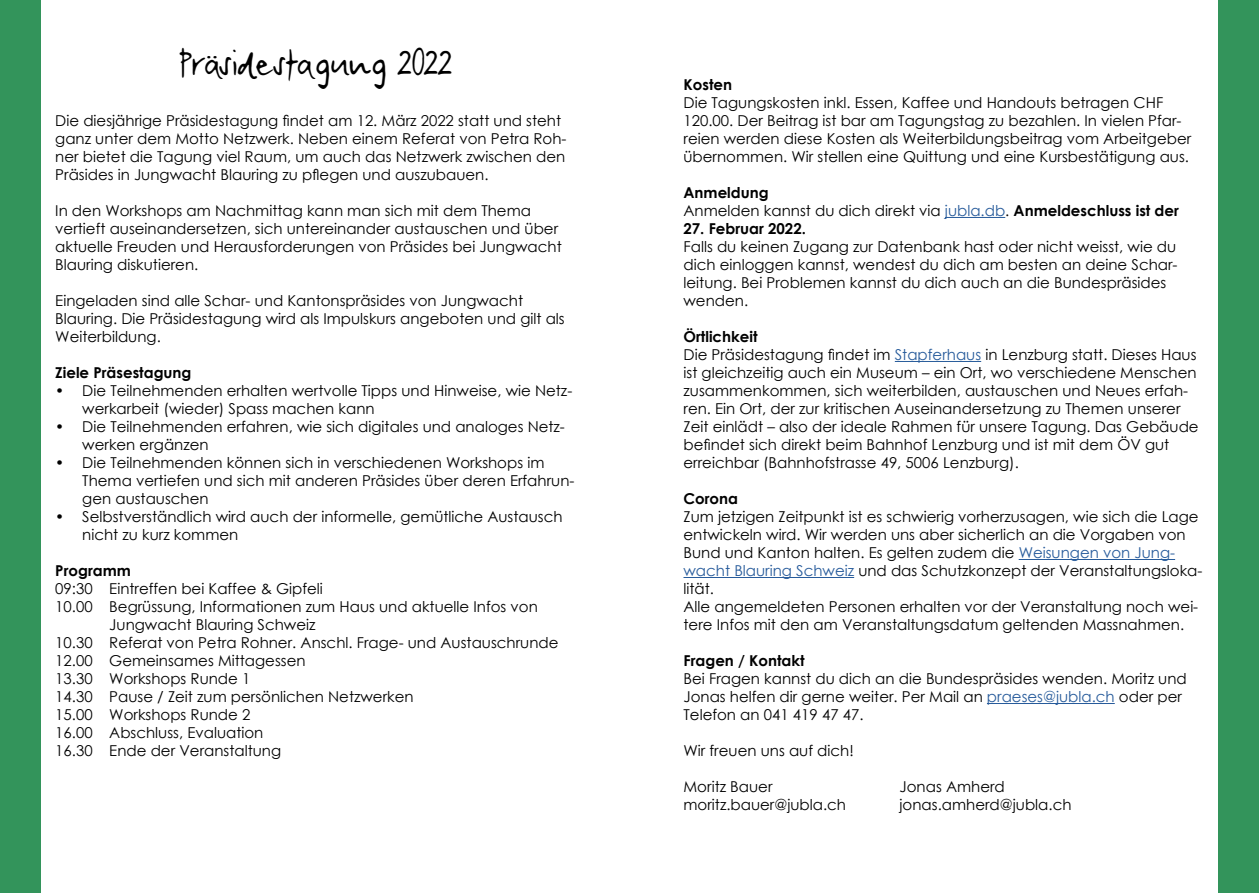
<style>
.page{position:relative;width:1259px;height:893px;background:#fff}
.page>*{position:absolute;margin:0;border:0;box-sizing:border-box;transform-origin:0 0}
.t1{font:28.5px "Jubla Hand";color:#000}
.t2{font:15px/18px "Century Gothic";color:#000}
.t3{font:700 15px "Century Gothic";color:#000}
.s1{font-weight:700}
.s2{color:#275b9b}
</style>
<div class="page">
<hr style="left:945px;top:217px;width:60px;height:1px;background:#275b9b">
<hr style="left:895px;top:361px;width:86px;height:1px;background:#275b9b">
<hr style="left:1018px;top:559px;width:157px;height:1px;background:#275b9b">
<hr style="left:683px;top:577px;width:171px;height:1px;background:#275b9b">
<hr style="left:987px;top:703px;width:127px;height:1px;background:#275b9b">
<div style="left:1218px;top:0;width:41px;height:893px;background:#33945b"></div>
<div style="left:0;top:0;width:40px;height:893px;background:#33945b"></div>
<h1 class="t1" style="left:178px;top:48px;width:275px">Präsidestagung 2022</h1>
<p class="t2" style="left:55px;top:111px;width:513px">Die diesjährige Präsidestagung findet am 12. März 2022 statt und steht ganz unter dem Motto Netzwerk. Neben einem Referat von Petra Roh&shy;ner bietet die Tagung viel Raum, um auch das Netzwerk zwischen den Präsides in Jungwacht Blauring zu pflegen und auszubauen.</p>
<p class="t2" style="left:55px;top:201px;width:508px">In den Workshops am Nachmittag kann man sich mit dem Thema vertieft auseinandersetzen, sich untereinander austauschen und über aktuelle Freuden und Herausforderungen von Präsides bei Jungwacht Blauring diskutieren.</p>
<p class="t2" style="left:55px;top:291px;width:511px">Eingeladen sind alle Schar- und Kantonspräsides von Jungwacht<br>Blauring. Die Präsidestagung wird als Impulskurs angeboten und gilt als<br>Weiterbildung.</p>
<p class="t3" style="left:55px;top:361px;width:138px">Ziele Präsestagung</p>
<p class="t2" style="left:82px;top:381px;width:491px;text-indent:-27px">• Die Teilnehmenden erhalten wertvolle Tipps und Hinweise, wie Netz&shy;werkarbeit (wieder) Spass machen kann</p>
<p class="t2" style="left:82px;top:417px;width:484px;text-indent:-27px">• Die Teilnehmenden erfahren, wie sich digitales und analoges Netz&shy;werken ergänzen</p>
<p class="t2" style="left:82px;top:453px;width:493px;text-indent:-27px">• Die Teilnehmenden können sich in verschiedenen Workshops im<br>Thema vertiefen und sich mit anderen Präsides über deren Erfahrun&shy;gen austauschen</p>
<p class="t2" style="left:82px;top:507px;width:482px;text-indent:-27px">• Selbstverständlich wird auch der informelle, gemütliche Austausch nicht zu kurz kommen</p>
<p class="t3" style="left:55px;top:559px;width:77px">Programm</p>
<p class="t2" style="left:55px;top:579px;width:269px">09:30 Eintreffen bei Kaffee &amp; Gipfeli</p>
<p class="t2" style="left:55px;top:597px;width:484px">10.00 Begrüssung, Informationen zum Haus und aktuelle Infos von</p>
<p class="t2" style="left:109px;top:615px;width:208px">Jungwacht Blauring Schweiz</p>
<p class="t2" style="left:55px;top:633px;width:505px">10.30 Referat von Petra Rohner. Anschl. Frage- und Austauschrunde</p>
<p class="t2" style="left:55px;top:651px;width:252px">12.00 Gemeinsames Mittagessen</p>
<p class="t2" style="left:55px;top:669px;width:197px">13.30 Workshops Runde 1</p>
<p class="t2" style="left:55px;top:687px;width:360px">14.30 Pause / Zeit zum persönlichen Netzwerken</p>
<p class="t2" style="left:55px;top:705px;width:197px">15.00 Workshops Runde 2</p>
<p class="t2" style="left:55px;top:723px;width:210px">16.00 Abschluss, Evaluation</p>
<p class="t2" style="left:55px;top:741px;width:227px">16.30 Ende der Veranstaltung</p>
<p class="t3" style="left:683px;top:73px;width:50px">Kosten</p>
<p class="t2" style="left:683px;top:93px;width:509px">Die Tagungskosten inkl. Essen, Kaffee und Handouts betragen CHF 120.00. Der Beitrag ist bar am Tagungstag zu bezahlen. In vielen Pfar&shy;reien werden diese Kosten als Weiterbildungsbeitrag vom Arbeitgeber übernommen. Wir stellen eine Quittung und eine Kursbestätigung aus.</p>
<p class="t2" style="left:683px;top:183px;width:497px"><span class="s1">Anmeldung<br></span>Anmelden kannst du dich direkt via <span class="s2">jubla.db</span>. <span class="s1">Anmeldeschluss ist der</span></p>
<p class="t3" style="left:683px;top:217px;width:124px">27. Februar 2022.</p>
<p class="t2" style="left:683px;top:237px;width:495px">Falls du keinen Zugang zur Datenbank hast oder nicht weisst, wie du dich einloggen kannst, wendest du dich am besten an deine Schar&shy;leitung. Bei Problemen kannst du dich auch an die Bundespräsides wenden.</p>
<p class="t2" style="left:683px;top:327px;width:517px"><span class="s1">Örtlichkeit<br></span>Die Präsidestagung findet im <span class="s2">Stapferhaus</span> in Lenzburg statt. Dieses Haus ist gleichzeitig auch ein Museum – ein Ort, wo verschiedene Menschen zusammenkommen, sich weiterbilden, austauschen und Neues erfah&shy;ren. Ein Ort, der zur kritischen Auseinandersetzung zu Themen unserer Zeit einlädt – also der ideale Rahmen für unsere Tagung. Das Gebäude befindet sich direkt beim Bahnhof Lenzburg und ist mit dem ÖV gut erreichbar (Bahnhofstrasse 49, 5006 Lenzburg).</p>
<p class="t3" style="left:683px;top:487px;width:56px">Corona</p>
<p class="t2" style="left:683px;top:507px;width:520px">Zum jetzigen Zeitpunkt ist es schwierig vorherzusagen, wie sich die Lage entwickeln wird. Wir werden uns aber sicherlich an die Vorgaben von Bund und Kanton halten. Es gelten zudem die <span class="s2">Weisungen von Jung&shy;wacht Blauring Schweiz</span> und das Schutzkonzept der Veranstaltungsloka&shy;lität.<br>Alle angemeldeten Personen erhalten vor der Veranstaltung noch wei&shy;tere Infos mit den am Veranstaltungsdatum geltenden Massnahmen.</p>
<p class="t3" style="left:683px;top:649px;width:123px">Fragen / Kontakt</p>
<p class="t2" style="left:683px;top:669px;width:505px">Bei Fragen kannst du dich an die Bundespräsides wenden. Moritz und<br>Jonas helfen dir gerne weiter. Per Mail an <span class="s2">praeses@jubla.ch</span> oder per<br>Telefon an 041 419 47 47.</p>
<p class="t2" style="left:683px;top:741px;width:172px">Wir freuen uns auf dich!</p>
<p class="t2" style="left:683px;top:777px;width:90px">Moritz Bauer</p>
<p class="t2" style="left:899px;top:777px;width:107px">Jonas Amherd</p>
<p class="t2" style="left:683px;top:795px;width:164px">moritz.bauer@jubla.ch</p>
<p class="t2" style="left:899px;top:795px;width:173px">jonas.amherd@jubla.ch</p>
</div>
